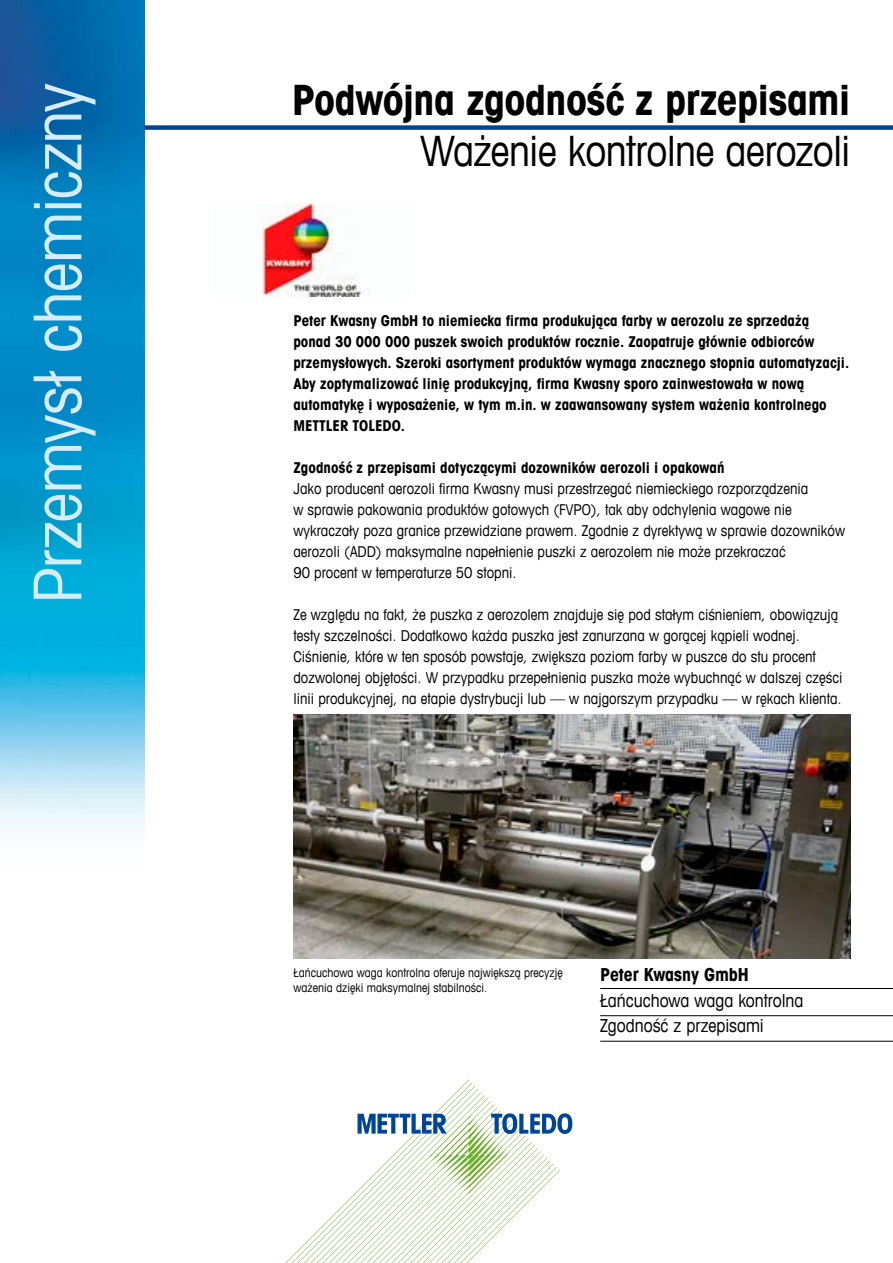
<style>
.page{position:relative;width:893px;height:1263px;background:#fff}
.page>*{position:absolute;margin:0;border:0;box-sizing:border-box;transform-origin:0 0}
.t1{font:condensed 66px "Avant Garde Com";letter-spacing:-.015em;color:#d5edfa}
.t2{font:700 condensed 42px "Avant Garde Com";letter-spacing:-.015em;color:#000}
.t3{font:condensed 42px "Avant Garde Com";letter-spacing:-.02em;color:#000}
.t4{font:condensed 18px/25.5px "Avant Garde Com";letter-spacing:-.005em;color:#000}
.t5{font:700 condensed 18px "Avant Garde Com";letter-spacing:-.005em;color:#000}
.t6{font:condensed 15px/21px "Avant Garde Com";color:#000}
.t7{font:700 condensed 15px/21px "Avant Garde Com";color:#000}
.t8{font:condensed 12px/15px "Avant Garde Com";color:#000}
</style>
<div class="page">
<img style="left:0;top:0;width:145px;height:829px">
<svg style="left:285px;top:1079px;width:287px;height:184px"></svg>
<hr style="left:600px;top:988px;width:293px;height:1px;background:#000">
<hr style="left:600px;top:1015px;width:293px;height:1px;background:#000">
<hr style="left:600px;top:1041px;width:293px;height:1px;background:#000">
<div style="left:145px;top:125px;width:748px;height:5px;background:#004595"></div>
<img style="left:293px;top:714px;width:557px;height:244px">
<img style="left:262px;top:204px;width:108px;height:93px">
<h1 class="t1" style="left:17px;top:603px;width:522px;rotate:-90deg">Przemysł chemiczny</h1>
<h2 class="t2" style="left:292px;top:73px;width:560px">Podwójna zgodność z przepisami</h2>
<h2 class="t3" style="left:420px;top:125px;width:432px">Ważenie kontrolne aerozoli</h2>
<p class="t7" style="left:293px;top:309px;width:557px">Peter Kwasny GmbH to niemiecka firma produkująca farby w aerozolu ze sprzedażą ponad 30 000 000 puszek swoich produktów rocznie. Zaopatruje głównie odbiorców przemysłowych. Szeroki asortyment produktów wymaga znacznego stopnia automatyzacji.<br>Aby zoptymalizować linię produkcyjną, firma Kwasny sporo zainwestowała w nową automatykę i wyposażenie, w tym m.in. w zaawansowany system ważenia kontrolnego METTLER TOLEDO.</p>
<p class="t7" style="left:293px;top:456px;width:433px">Zgodność z przepisami dotyczącymi dozowników aerozoli i opakowań</p>
<p class="t6" style="left:293px;top:477px;width:553px">Jako producent aerozoli firma Kwasny musi przestrzegać niemieckiego rozporządzenia<br>w sprawie pakowania produktów gotowych (FVPO), tak aby odchylenia wagowe nie wykraczały poza granice przewidziane prawem. Zgodnie z dyrektywą w sprawie dozowników aerozoli (ADD) maksymalne napełnienie puszki z aerozolem nie może przekraczać<br>90 procent w temperaturze 50 stopni.</p>
<p class="t6" style="left:293px;top:603px;width:551px">Ze względu na fakt, że puszka z aerozolem znajduje się pod stałym ciśnieniem, obowiązują testy szczelności. Dodatkowo każda puszka jest zanurzana w gorącej kąpieli wodnej.<br>Ciśnienie, które w ten sposób powstaje, zwiększa poziom farby w puszce do stu procent dozwolonej objętości. W przypadku przepełnienia puszka może wybuchnąć w dalszej części linii produkcyjnej, na etapie dystrybucji lub — w najgorszym przypadku — w rękach klienta.</p>
<p class="t8" style="left:293px;top:965px;width:271px">Łańcuchowa waga kontrolna oferuje największą precyzję ważenia dzięki maksymalnej stabilności.</p>
<p class="t5" style="left:600px;top:963px;width:150px">Peter Kwasny GmbH</p>
<p class="t4" style="left:600px;top:987px;width:205px">Łańcuchowa waga kontrolna<br>Zgodność z przepisami</p>
</div>
